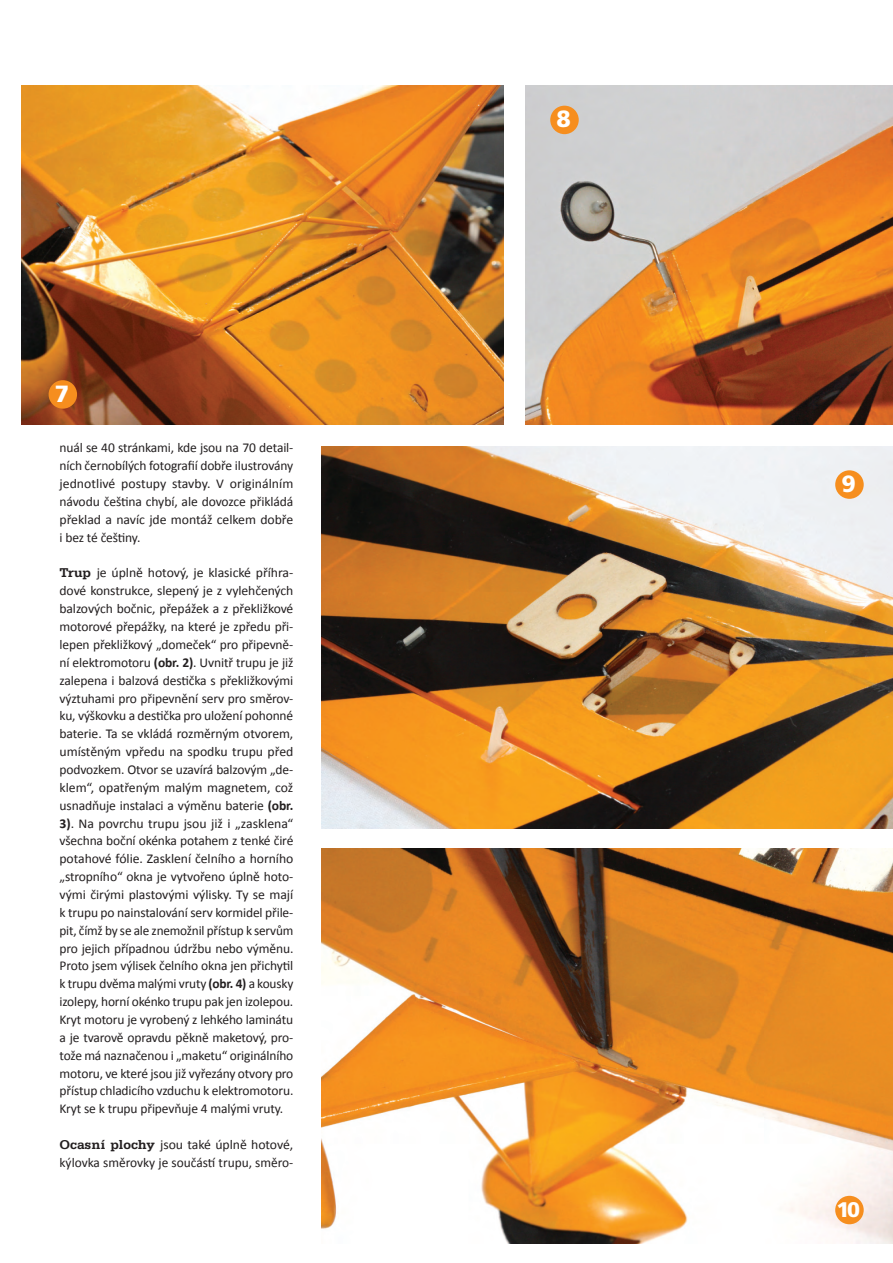
<style>
.page{position:relative;width:893px;height:1263px;background:#fff}
.page>*{position:absolute;margin:0;border:0;box-sizing:border-box;transform-origin:0 0}
.t1{font:900 23.4px "Frutiger CE";color:#fff}
.t2{font:900 21.15px "Frutiger CE";color:#fff}
.t3{font:13.5px/17.9px "Calibri";letter-spacing:-.01em;color:#231f20;text-align:justify}
.s1{font-family:"Serifa CE";font-weight:700}
.s2{font-weight:700}
</style>
<div class="page">
<img style="left:22px;top:85px;width:482px;height:339px">
<img style="left:525px;top:85px;width:368px;height:339px">
<img style="left:321px;top:446px;width:572px;height:382px">
<img style="left:321px;top:849px;width:572px;height:395px">
<div style="left:835px;top:1196px;width:29px;height:28px;background:#f68e1e;border-radius:50%"></div>
<div style="left:49px;top:380px;width:28px;height:29px;background:#f68e1e;border-radius:50%"></div>
<div style="left:550px;top:106px;width:29px;height:28px;background:#f68e1e;border-radius:50%"></div>
<div style="left:835px;top:470px;width:29px;height:29px;background:#f68e1e;border-radius:50%"></div>
<h1 class="t1" style="left:55px;top:380px;width:16px">7</h1>
<p class="t3" style="left:60px;top:439px;width:235px">nuál se 40 stránkami, kde jsou na 70 detail&shy;ních černobílých fotografií dobře ilustrovány jednotlivé postupy stavby. V originálním návodu čeština chybí, ale dovozce přikládá překlad a navíc jde montáž celkem dobře i bez té češtiny.</p>
<p class="t3" style="left:60px;top:564px;width:235px"><span class="s1">Trup</span> je úplně hotový, je klasické příhra&shy;dové konstrukce, slepený je z vylehčených balzových bočnic, přepážek a z překližkové motorové přepážky, na které je zpředu při&shy;lepen překližkový „domeček“ pro připevně&shy;ní elektromotoru <span class="s2">(obr. 2)</span>. Uvnitř trupu je již zalepena i balzová destička s překližkovými výztuhami pro připevnění serv pro směrov&shy;ku, výškovku a destička pro uložení pohonné baterie. Ta se vkládá rozměrným otvorem, umístěným vpředu na spodku trupu před podvozkem. Otvor se uzavírá balzovým „de&shy;klem“, opatřeným malým magnetem, což usnadňuje instalaci a výměnu baterie <span class="s2">(obr.<br>3)</span>. Na povrchu trupu jsou již i „zasklena“ všechna boční okénka potahem z tenké čiré potahové fólie. Zasklení čelního a horního „stropního“ okna je vytvořeno úplně hoto&shy;vými čirými plastovými výlisky. Ty se mají k trupu po nainstalování serv kormidel přile&shy;pit, čímž by se ale znemožnil přístup k servům pro jejich případnou údržbu nebo výměnu.<br>Proto jsem výlisek čelního okna jen přichytil k trupu dvěma malými vruty <span class="s2">(obr. 4)</span> a kousky izolepy, horní okénko trupu pak jen izolepou.<br>Kryt motoru je vyrobený z lehkého laminátu a je tvarově opravdu pěkně maketový, pro&shy;tože má naznačenou i „maketu“ originálního motoru, ve které jsou již vyřezány otvory pro přístup chladicího vzduchu k elektromotoru.<br>Kryt se k trupu připevňuje 4 malými vruty.</p>
<p class="t3" style="left:60px;top:1136px;width:235px"><span class="s1">Ocasní plochy</span> jsou také úplně hotové, kýlovka směrovky je součástí trupu, směro-</p>
<h1 class="t1" style="left:556px;top:106px;width:16px">8</h1>
<h1 class="t1" style="left:841px;top:470px;width:16px">9</h1>
<h2 class="t2" style="left:836px;top:1198px;width:25px">10</h2>
</div>
